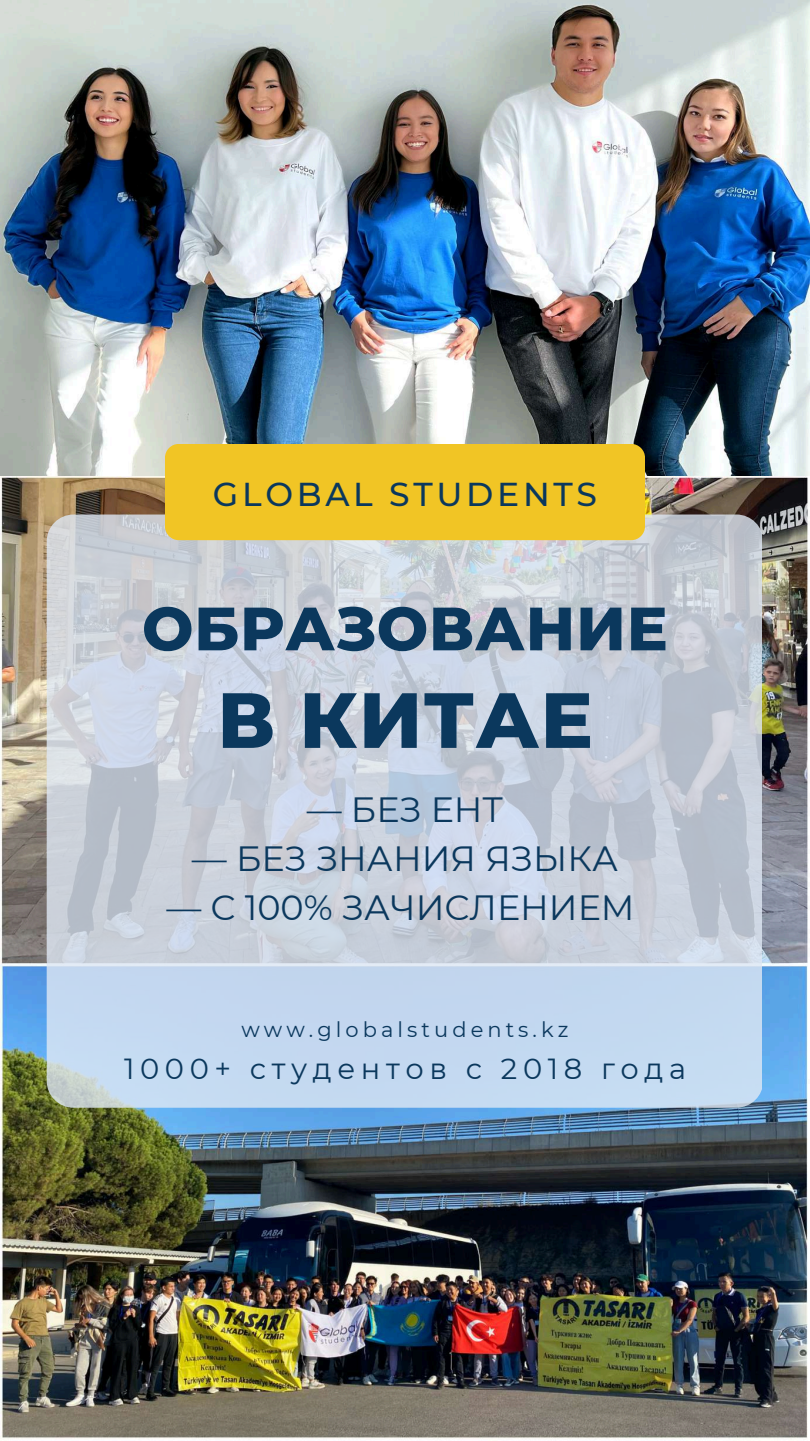
<style>
.page{position:relative;width:810px;height:1441px;background:#fff}
.page>*{position:absolute;margin:0;border:0;box-sizing:border-box;transform-origin:0 0}
.t1{font:800 78px "Montserrat";letter-spacing:.01em;color:#0b385d}
.t2{font:800 61px "Montserrat";letter-spacing:.01em;color:#0b385d}
.t3{font:35px "Montserrat";color:#0b385d}
.t4{font:500 33px "Montserrat";letter-spacing:.11em;color:#0b385d}
.t5{font:29px "Montserrat";letter-spacing:.195em;color:#0b385d}
.t6{font:21px "Montserrat";letter-spacing:.195em;color:#0b385d}
</style>
<div class="page">
<img style="left:0;top:475px;width:809px;height:965px">
<svg style="left:47px;top:514px;width:715px;height:593px;background:#c6d0de"></svg>
<img style="left:0;top:0;width:810px;height:475px">
<div style="left:165px;top:444px;width:480px;height:96px;background:#f1c525;border-radius:14px"></div>
<p class="t4" style="left:213px;top:474px;width:386px">GLOBAL STUDENTS</p>
<h2 class="t2" style="left:142px;top:591px;width:527px">ОБРАЗОВАНИЕ</h2>
<h1 class="t1" style="left:217px;top:672px;width:377px">В КИТАЕ</h1>
<p class="t3" style="left:307px;top:788px;width:198px">— БЕЗ ЕНТ</p>
<p class="t3" style="left:192px;top:837px;width:428px">— БЕЗ ЗНАНИЯ ЯЗЫКА</p>
<p class="t3" style="left:166px;top:885px;width:470px">— С 100% ЗАЧИСЛЕНИЕМ</p>
<p class="t6" style="left:241px;top:1016px;width:329px">www.globalstudents.kz</p>
<p class="t5" style="left:124px;top:1051px;width:563px">1000+ студентов с 2018 года</p>
</div>
